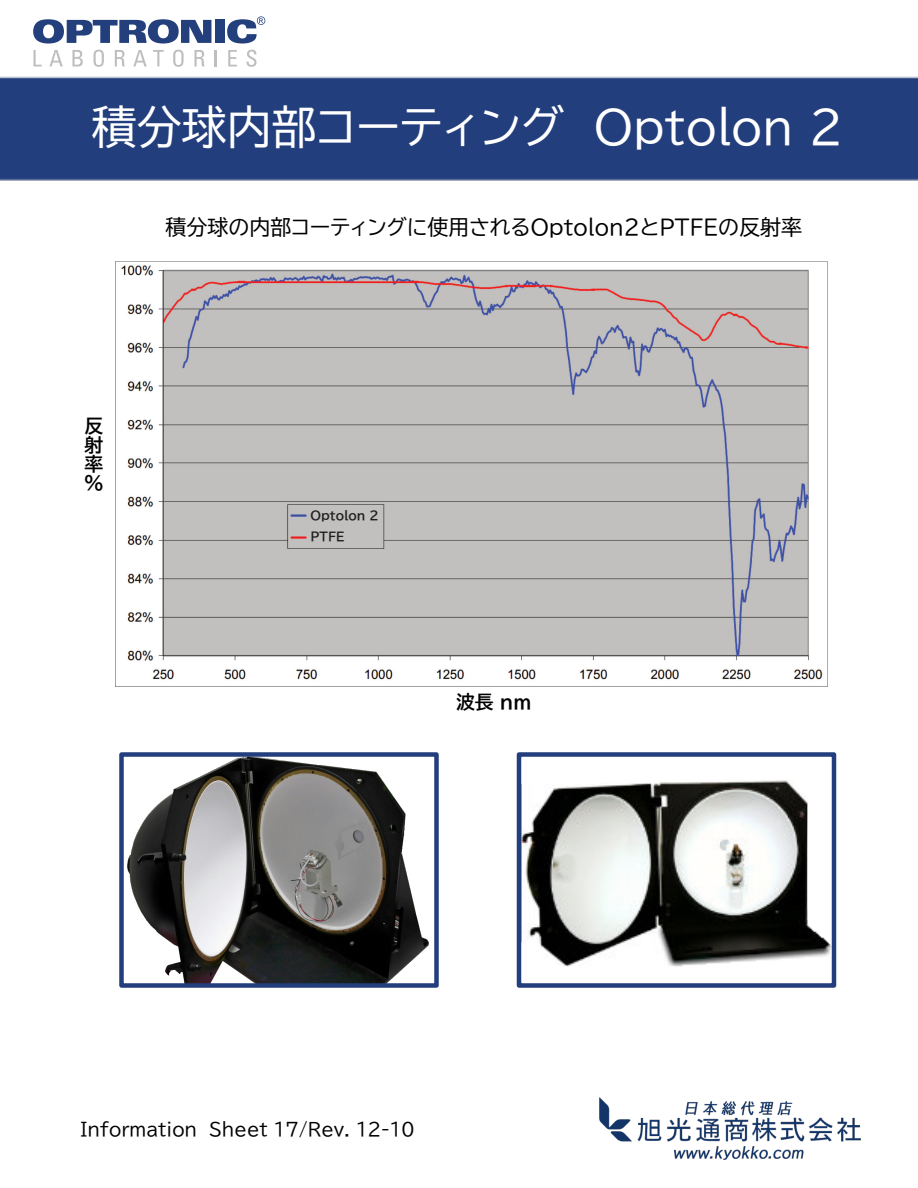
<style>
.page{position:relative;width:918px;height:1188px;background:#fff}
.page>*{position:absolute;margin:0;border:0;box-sizing:border-box;transform-origin:0 0}
.t1{font:45px "BIZ UDP Gothic";color:#fff}
.t2{font:21px "BIZ UDP Gothic";color:#000}
.t3{font:18.75px/18.8px "BIZ UDP Gothic Bold";color:#000;text-align:justify}
.t4{font:18px "BIZ UDP Gothic";color:#000}
.t5{font:12px/21.3px "BIZ UDP Gothic Bold";color:#231f20}
</style>
<div class="page">
<div style="left:0;top:76px;width:918px;height:105px;background:#233e7c"></div>
<svg style="left:33px;top:19px;width:178px;height:25px"></svg>
<div style="left:215px;top:20px;width:10px;height:23px;background:#233f7c"></div>
<svg style="left:34px;top:50px;width:8px;height:16px"></svg>
<svg style="left:49px;top:50px;width:14px;height:16px"></svg>
<svg style="left:72px;top:50px;width:11px;height:16px"></svg>
<svg style="left:94px;top:50px;width:10px;height:17px"></svg>
<svg style="left:115px;top:50px;width:10px;height:16px"></svg>
<svg style="left:133px;top:50px;width:14px;height:16px"></svg>
<svg style="left:153px;top:50px;width:11px;height:16px"></svg>
<svg style="left:173px;top:50px;width:11px;height:17px"></svg>
<svg style="left:195px;top:50px;width:9px;height:16px"></svg>
<svg style="left:215px;top:50px;width:2px;height:16px"></svg>
<svg style="left:228px;top:50px;width:9px;height:16px"></svg>
<svg style="left:247px;top:50px;width:10px;height:17px"></svg>
<svg style="left:227px;top:16px;width:38px;height:28px"></svg>
<img style="left:600px;top:1098px;width:260px;height:62px">
<img style="left:115px;top:261px;width:713px;height:426px">
<div style="left:308px;top:506px;width:48px;height:41px;background:#c1c0be"></div>
<img style="left:356px;top:503px;width:33px;height:48px">
<img style="left:522px;top:780px;width:309px;height:187px">
<img style="left:127px;top:757px;width:302px;height:226px">
<div style="left:119px;top:752px;width:320px;height:236px;border:4px solid #233e7c"></div>
<div style="left:517px;top:752px;width:319px;height:236px;border:4px solid #233e7c"></div>
<h1 class="t1" style="left:92px;top:104px;width:753px">積分球内部コーティング Optolon 2</h1>
<p class="t2" style="left:166px;top:216px;width:638px">積分球の内部コーティングに使用されるOptolon２とPTFEの反射率</p>
<p class="t3" style="left:84px;top:417px;width:20px">反射率％</p>
<p class="t5" style="left:310px;top:504px;width:70px">Optolon 2<br>PTFE</p>
<p class="t3" style="left:456px;top:692px;width:77px">波長 nm</p>
<p class="t4" style="left:80px;top:1120px;width:336px">Information Sheet 17/Rev. 12-10</p>
</div>
